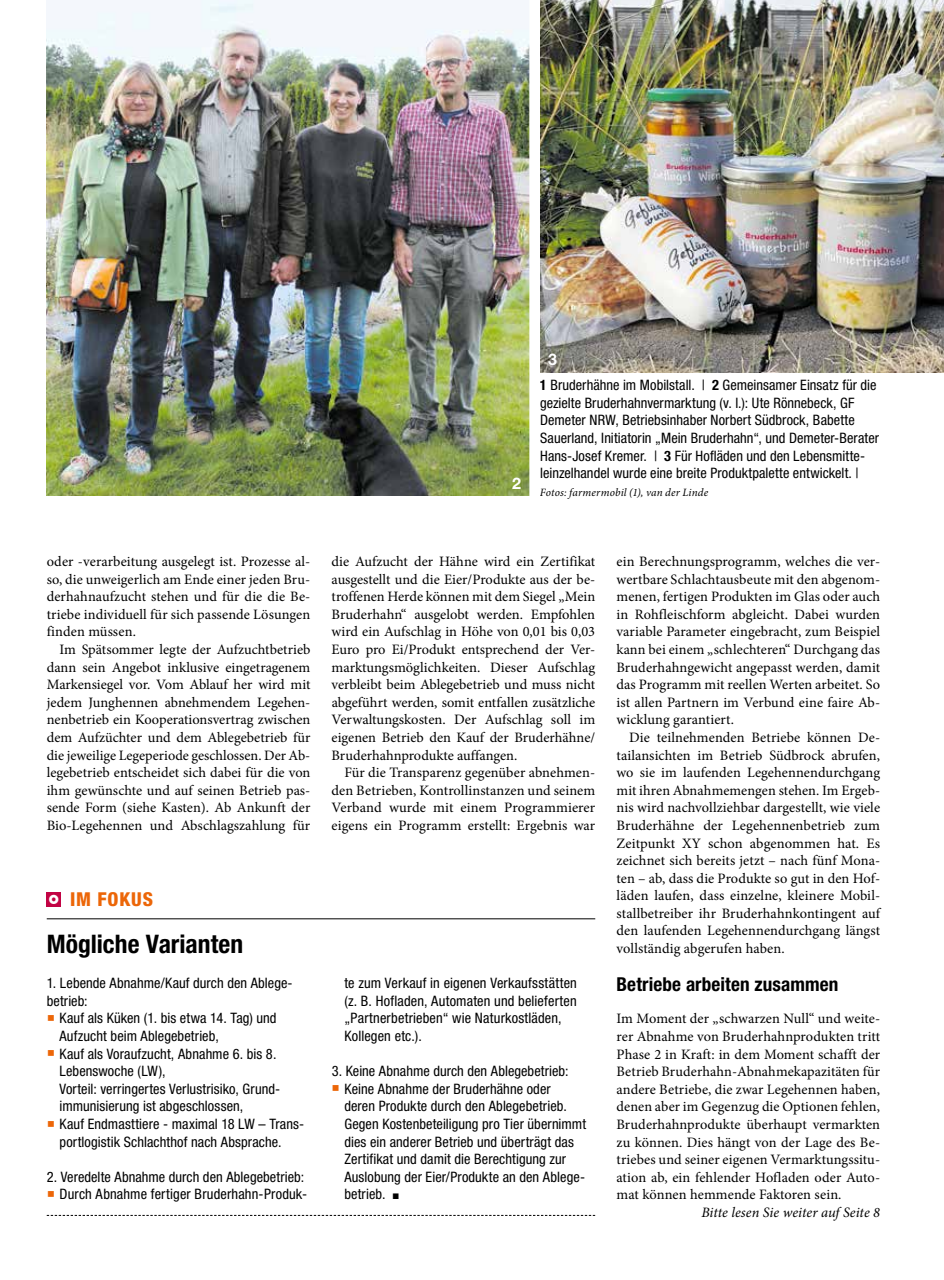
<style>
.page{position:relative;width:944px;height:1280px;background:#fff}
.page>*{position:absolute;margin:0;border:0;box-sizing:border-box;transform-origin:0 0}
.t1{font:700 condensed 25.5px "Helvetica Neue LT Std";color:#000}
.t2{font:700 condensed 19.2px "Helvetica Neue LT Std";letter-spacing:.005em;color:#000}
.t3{font:800 condensed 19.2px "Helvetica Neue LT Std";letter-spacing:.04em;color:#ec6608}
.t4{font:700 16.05px "Helvetica Neue LT Std";color:#fff}
.t5{font:14.4px/17.5px "Minion Pro";letter-spacing:.005em;color:#000;text-align:justify}
.t6{font:condensed 14.4px/17.5px "Helvetica Neue LT Std";letter-spacing:.005em;color:#000}
.t7{font:italic 14.4px "Minion Pro";color:#000}
.t8{font:italic 11.25px "Minion Pro";letter-spacing:.015em;color:#000}
.s1{font-weight:700}
.s2{font-family:"Minion Pro";font-stretch:normal;font-size:19.95px;color:#ec6608}
</style>
<div class="page">
<img style="left:47px;top:0;width:482px;height:496px">
<img style="left:540px;top:0;width:404px;height:372px">
<hr style="left:47px;top:918px;width:548px;height:1px;background:#000">
<svg style="left:47px;top:1215px;width:548px;height:1px"></svg>
<div style="left:47px;top:892px;width:14px;height:14px;background:#c20344"></div>
<p class="t4" style="left:512px;top:473px;width:10px">2</p>
<p class="t4" style="left:548px;top:350px;width:10px">3</p>
<p class="t6" style="left:540px;top:376px;width:341px"><span class="s1">1</span> Bruderhähne im Mobilstall. | <span class="s1">2</span> Gemeinsamer Einsatz für die gezielte Bruderhahnvermarktung (v. l.): Ute Rönnebeck, GF Demeter NRW, Betriebsinhaber Norbert Südbrock, Babette Sauerland, Initiatorin „Mein Bruderhahn“, und Demeter-Berater Hans-Josef Kremer. | <span class="s1">3</span> Für Hofläden und den Lebensmitte&shy;leinzelhandel wurde eine breite Produktpalette entwickelt. |</p>
<p class="t8" style="left:540px;top:484px;width:170px">Fotos: farmermobil (1), van der Linde</p>
<p class="t5" style="left:47px;top:553px;width:265px">oder -verarbeitung ausgelegt ist. Prozesse al&shy;so, die unweigerlich am Ende einer jeden Bru&shy;derhahnaufzucht stehen und für die die Be&shy;triebe individuell für sich passende Lösungen finden müssen.</p>
<p class="t5" style="left:47px;top:641px;width:265px;text-indent:13px">Im Spätsommer legte der Aufzuchtbetrieb dann sein Angebot inklusive eingetragenem Markensiegel vor. Vom Ablauf her wird mit jedem Junghennen abnehmendem Legehen&shy;nenbetrieb ein Kooperationsvertrag zwischen dem Aufzüchter und dem Ablegebetrieb für die jeweilige Legeperiode geschlossen. Der Ab&shy;legebetrieb entscheidet sich dabei für die von ihm gewünschte und auf seinen Betrieb pas&shy;sende Form (siehe Kasten). Ab Ankunft der Bio-Legehennen und Abschlagszahlung für</p>
<h2 class="t3" style="left:70px;top:887px;width:84px">IM FOKUS</h2>
<h1 class="t1" style="left:47px;top:928px;width:198px">Mögliche Varianten</h1>
<p class="t6" style="left:47px;top:974px;width:247px">1. Lebende Abnahme/Kauf durch den Ablege&shy;betrieb:</p>
<p class="t6" style="left:59px;top:1009px;width:219px;text-indent:-13px"><span class="s2">■</span> Kauf als Küken (1. bis etwa 14. Tag) und<br>Aufzucht beim Ablegebetrieb,</p>
<p class="t6" style="left:59px;top:1044px;width:222px;text-indent:-13px"><span class="s2">■</span> Kauf als Voraufzucht, Abnahme 6. bis 8.<br>Lebenswoche (LW),<br>Vorteil: verringertes Verlustrisiko, Grund - im munisierung ist abgeschlossen,</p>
<p class="t6" style="left:60px;top:1115px;width:246px;text-indent:-13px"><span class="s2">■</span> Kauf Endmasttiere - maximal 18 LW – Trans&shy;portlogistik Schlachthof nach Absprache.</p>
<p class="t6" style="left:47px;top:1168px;width:259px">2. Veredelte Abnahme durch den Ablegebetrieb:</p>
<p class="t6" style="left:47px;top:1185px;width:262px"><span class="s2">■</span> Durch Abnahme fertiger Bruderhahn-Produk-</p>
<p class="t5" style="left:332px;top:553px;width:265px">die Aufzucht der Hähne wird ein Zertifikat ausgestellt und die Eier/Produkte aus der be&shy;troffenen Herde können mit dem Siegel „Mein Bruderhahn“ ausgelobt werden. Empfohlen wird ein Aufschlag in Höhe von 0,01 bis 0,03<br>Euro pro Ei/Produkt entsprechend der Ver&shy;marktungsmöglichkeiten. Dieser Aufschlag verbleibt beim Ablegebetrieb und muss nicht abgeführt werden, somit entfallen zusätzliche Verwaltungskosten. Der Aufschlag soll im eigenen Betrieb den Kauf der Bruderhähne/ Bruderhahnprodukte auffangen.</p>
<p class="t5" style="left:332px;top:764px;width:265px;text-indent:13px">Für die Transparenz gegenüber abnehmen&shy;den Betrieben, Kontrollinstanzen und seinem Verband wurde mit einem Programmierer eigens ein Programm erstellt: Ergebnis war</p>
<p class="t6" style="left:344px;top:974px;width:234px">te zum Verkauf in eigenen Verkaufsstätten (z. B. Hofladen, Automaten und belieferten „Partnerbetrieben“ wie Naturkostläden, Kollegen etc.).</p>
<p class="t6" style="left:332px;top:1062px;width:238px">3. Keine Abnahme durch den Ablegebetrieb:</p>
<p class="t6" style="left:344px;top:1080px;width:243px;text-indent:-13px"><span class="s2">■</span> Keine Abnahme der Bruderhähne oder<br>deren Produkte durch den Ablegebetrieb.<br>Gegen Kostenbeteiligung pro Tier übernimmt dies ein anderer Betrieb und überträgt das Zertifikat und damit die Berechtigung zur Auslobung der Eier/Produkte an den Ablege&shy;betrieb. ■</p>
<p class="t5" style="left:616px;top:553px;width:265px">ein Berechnungsprogramm, welches die ver&shy;wertbare Schlachtausbeute mit den abgenom&shy;menen, fertigen Produkten im Glas oder auch in Rohfleischform abgleicht. Dabei wurden variable Parameter eingebracht, zum Beispiel kann bei einem „schlechteren“ Durchgang das Bruderhahngewicht angepasst werden, damit das Programm mit reellen Werten arbeitet. So ist allen Partnern im Verbund eine faire Ab&shy;wicklung garantiert.</p>
<p class="t5" style="left:616px;top:729px;width:265px;text-indent:13px">Die teilnehmenden Betriebe können De&shy;tailansichten im Betrieb Südbrock abrufen, wo sie im laufenden Legehennendurchgang mit ihren Abnahmemengen stehen. Im Ergeb&shy;nis wird nachvollziehbar dargestellt, wie viele Bruderhähne der Legehennenbetrieb zum Zeitpunkt XY schon abgenommen hat. Es zeichnet sich bereits jetzt – nach fünf Mona&shy;ten – ab, dass die Produkte so gut in den Hof&shy;läden laufen, dass einzelne, kleinere Mobil&shy;stallbetreiber ihr Bruderhahnkontingent auf den laufenden Legehennendurchgang längst vollständig abgerufen haben.</p>
<h2 class="t2" style="left:617px;top:973px;width:223px">Betriebe arbeiten zusammen</h2>
<p class="t5" style="left:616px;top:1010px;width:265px">Im Moment der „schwarzen Null“ und weite&shy;rer Abnahme von Bruderhahnprodukten tritt Phase 2 in Kraft: in dem Moment schafft der Betrieb Bruderhahn-Abnahmekapazitäten für andere Betriebe, die zwar Legehennen haben, denen aber im Gegenzug die Optionen fehlen, Bruderhahnprodukte überhaupt vermarkten zu können. Dies hängt von der Lage des Be&shy;triebes und seiner eigenen Vermarktungssitu&shy;ation ab, ein fehlender Hofladen oder Auto&shy;mat können hemmende Faktoren sein.</p>
<p class="t7" style="left:701px;top:1202px;width:180px">Bitte lesen Sie weiter auf Seite 8</p>
</div>
